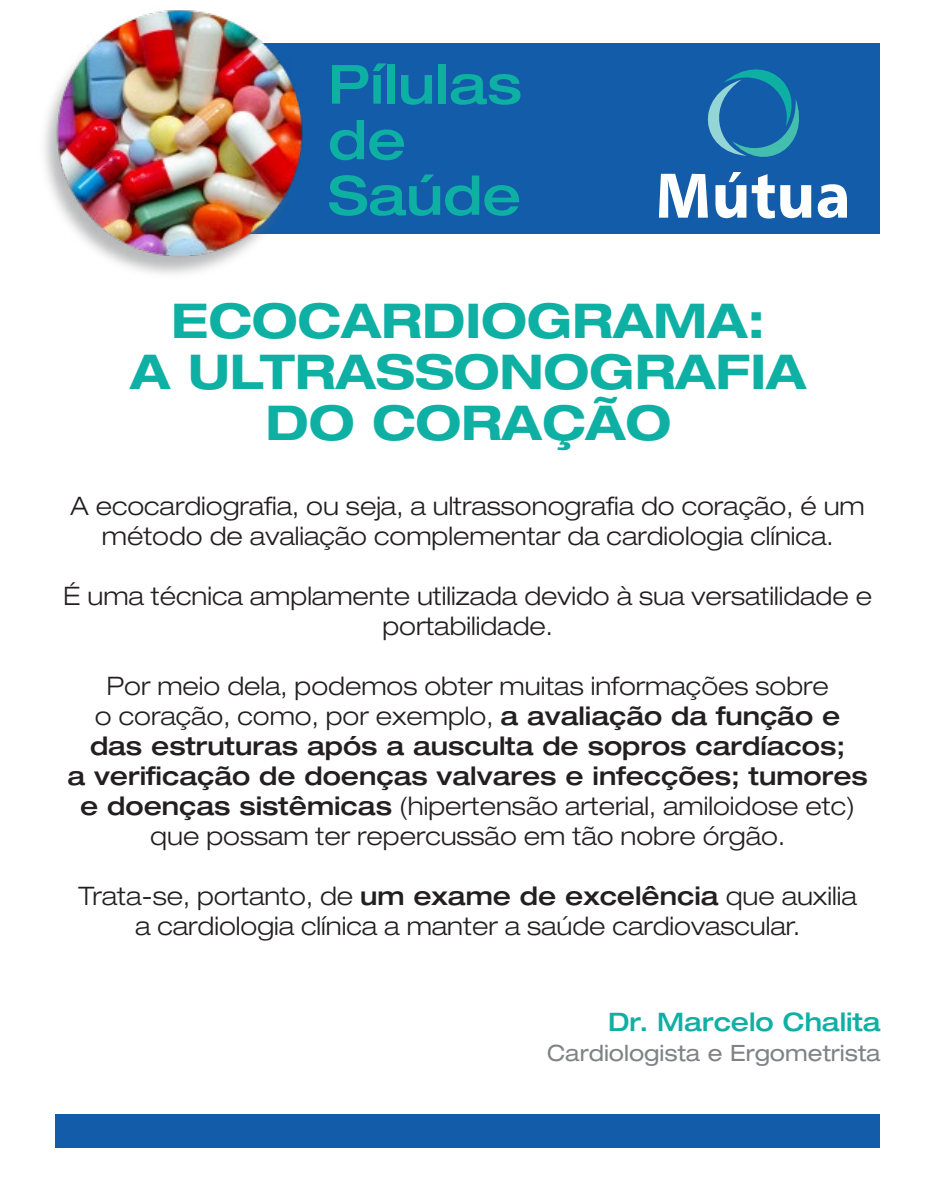
<style>
.page{position:relative;width:935px;height:1185px;background:#fff}
.page>*{position:absolute;margin:0;border:0;box-sizing:border-box;transform-origin:0 0}
.t1{font:500 expanded 54px/55.5px "Helvetica Neue LT Std";color:#0fb0a4}
.t2{font:700 expanded 48px/51px "Helvetica Neue LT Std";color:#0fb0a4;text-align:center}
.t3{font:300 expanded 25.5px/30px "Helvetica Neue LT Std";color:#231f20;text-align:center}
.t4{font:500 expanded 25.5px "Helvetica Neue LT Std";color:#0fb0a4}
.t5{font:expanded 22.5px "Helvetica Neue LT Std";color:#808285}
.s1{font-weight:500}
</style>
<div class="page">
<div style="left:160px;top:43px;width:719px;height:190px;background:#135ca9"></div>
<img style="left:44px;top:100px;width:301px;height:174px">
<div style="left:55px;top:1113px;width:825px;height:34px;background:#135ca9"></div>
<svg style="left:658px;top:69px;width:188px;height:149px"></svg>
<img style="left:54px;top:10px;width:257px;height:258px">
<h1 class="t1" style="left:328px;top:55px;width:195px">Pílulas de<br>Saúde</h1>
<h2 class="t2" style="left:130px;top:294px;width:677px">ECOCARDIOGRAMA:<br>A ULTRASSONOGRAFIA<br>DO CORAÇÃO</h2>
<p class="t3" style="left:70px;top:490px;width:795px">A ecocardiografia, ou seja, a ultrassonografia do coração, é um método de avaliação complementar da cardiologia clínica.</p>
<p class="t3" style="left:63px;top:580px;width:810px">É uma técnica amplamente utilizada devido à sua versatilidade e portabilidade.</p>
<p class="t3" style="left:67px;top:670px;width:801px">Por meio dela, podemos obter muitas informações sobre<br>o coração, como, por exemplo, <span class="s1">a avaliação da função e das estruturas após a ausculta de sopros cardíacos;<br>a verificação de doenças valvares e infecções; tumores e doenças sistêmicas</span> (hipertensão arterial, amiloidose etc) que possam ter repercussão em tão nobre órgão.</p>
<p class="t3" style="left:78px;top:880px;width:779px">Trata-se, portanto, de <span class="s1">um exame de excelência</span> que auxilia a cardiologia clínica a manter a saúde cardiovascular.</p>
<p class="t4" style="left:608px;top:1005px;width:274px">Dr. Marcelo Chalita</p>
<p class="t5" style="left:547px;top:1039px;width:335px">Cardiologista e Ergometrista</p>
</div>
